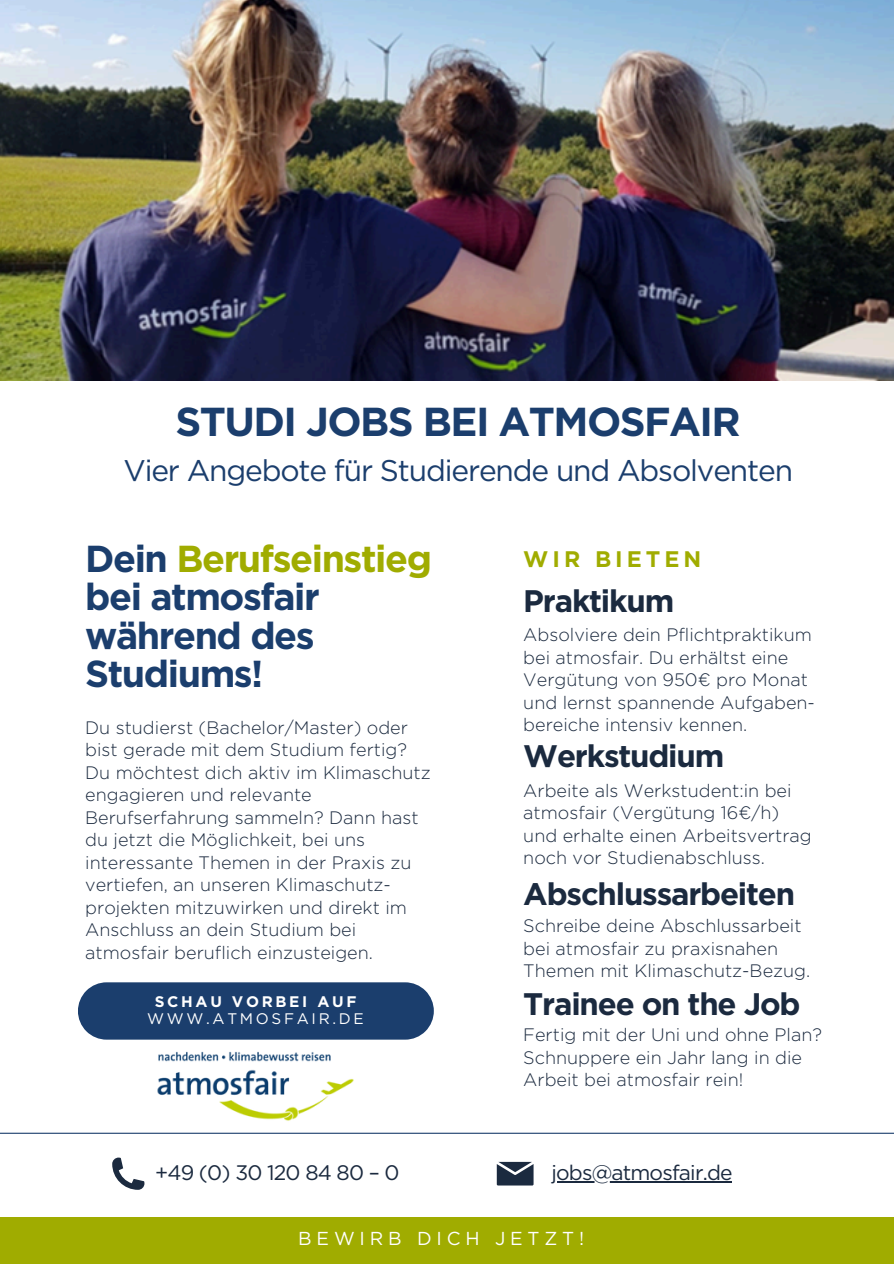
<style>
.page{position:relative;width:894px;height:1264px;background:#fff}
.page>*{position:absolute;margin:0;border:0;box-sizing:border-box;transform-origin:0 0}
.t1{font:700 40.35px "Gotham";letter-spacing:-.04em;color:#1b3e6d}
.t2{font:700 37.5px/38.2px "Gotham";letter-spacing:-.04em;color:#1b3e6d}
.t3{font:700 31.05px "Gotham";letter-spacing:-.04em;color:#1b2a3f}
.t4{font:29.85px "Gotham";letter-spacing:-.04em;color:#1b3e6d}
.t5{font:700 22.5px "Gotham";letter-spacing:.175em;color:#a0ac00}
.t6{font:21px "Gotham";letter-spacing:-.04em;color:#1b2a3f}
.t7{font:18.75px "Gotham";letter-spacing:.26em;color:#fff}
.t8{font:300 18px/22.5px "Gotham";color:#1b2a3f}
.t9{font:15.3px/16.8px "Gotham";letter-spacing:.175em;color:#fff;text-align:center}
.s1{color:#a0ac00}
.s2{font-weight:700}
</style>
<div class="page">
<img style="left:0;top:0;width:892px;height:381px">
<div style="left:0;top:1216px;width:893px;height:47px;background:#a0ac00"></div>
<div style="left:78px;top:982px;width:355px;height:57px;background:#1b3e6d"></div>
<svg style="left:496px;top:1161px;width:37px;height:24px"></svg>
<svg style="left:112px;top:1157px;width:32px;height:32px"></svg>
<hr style="left:0;top:1132px;width:893px;height:1px;background:#1b3e6d">
<hr style="left:551px;top:1180px;width:180px;height:2px;background:#1b2a3f">
<img style="left:157px;top:1051px;width:197px;height:70px">
<p class="t1" style="left:176px;top:398px;width:566px">STUDI JOBS BEI ATMOSFAIR</p>
<h3 class="t4" style="left:123px;top:452px;width:671px">Vier Angebote für Studierende und Absolventen</h3>
<h1 class="t2" style="left:85px;top:539px;width:348px">Dein <span class="s1">Berufseinstieg </span>bei atmosfair während des<br>Studiums!</h1>
<h4 class="t8" style="left:85px;top:715px;width:347px">Du studierst (Bachelor/Master) oder bist gerade mit dem Studium fertig?<br>Du möchtest dich aktiv im Klimaschutz engagieren und relevante Berufserfahrung sammeln? Dann hast du jetzt die Möglichkeit, bei uns interessante Themen in der Praxis zu vertiefen, an unseren Klimaschutz&shy;projekten mitzuwirken und direkt im Anschluss an dein Studium bei atmosfair beruflich einzusteigen.</h4>
<h3 class="t9" style="left:147px;top:993px;width:218px"><span class="s2">SCHAU VORBEI AUF<br></span>WWW.ATMOSFAIR.DE</h3>
<p class="t6" style="left:155px;top:1159px;width:246px">+49 (0) 30 120 84 80 – 0</p>
<h2 class="t5" style="left:523px;top:545px;width:179px">WIR BIETEN</h2>
<p class="t3" style="left:523px;top:582px;width:152px">Praktikum</p>
<p class="t8" style="left:523px;top:623px;width:293px">Absolviere dein Pflichtpraktikum bei atmosfair. Du erhältst eine<br>Vergütung von 950€ pro Monat und lernst spannende Aufgaben&shy;bereiche intensiv kennen.</p>
<p class="t3" style="left:523px;top:737px;width:202px">Werkstudium</p>
<h3 class="t8" style="left:523px;top:778px;width:290px">Arbeite als Werkstudent:in bei atmosfair (Vergütung 16€/h) und erhalte einen Arbeitsvertrag noch vor Studienabschluss.</h3>
<p class="t3" style="left:523px;top:874px;width:273px">Abschlussarbeiten</p>
<h5 class="t8" style="left:523px;top:914px;width:288px">Schreibe deine Abschlussarbeit bei atmosfair zu praxisnahen<br>Themen mit Klimaschutz-Bezug.</h5>
<p class="t3" style="left:523px;top:985px;width:279px">Trainee on the Job</p>
<p class="t8" style="left:523px;top:1023px;width:300px">Fertig mit der Uni und ohne Plan?<br>Schnuppere ein Jahr lang in die<br>Arbeit bei atmosfair rein!</p>
<h3 class="t6" style="left:551px;top:1159px;width:183px">jobs@atmosfair.de</h3>
<p class="t7" style="left:298px;top:1227px;width:287px">BEWIRB DICH JETZT!</p>
</div>
